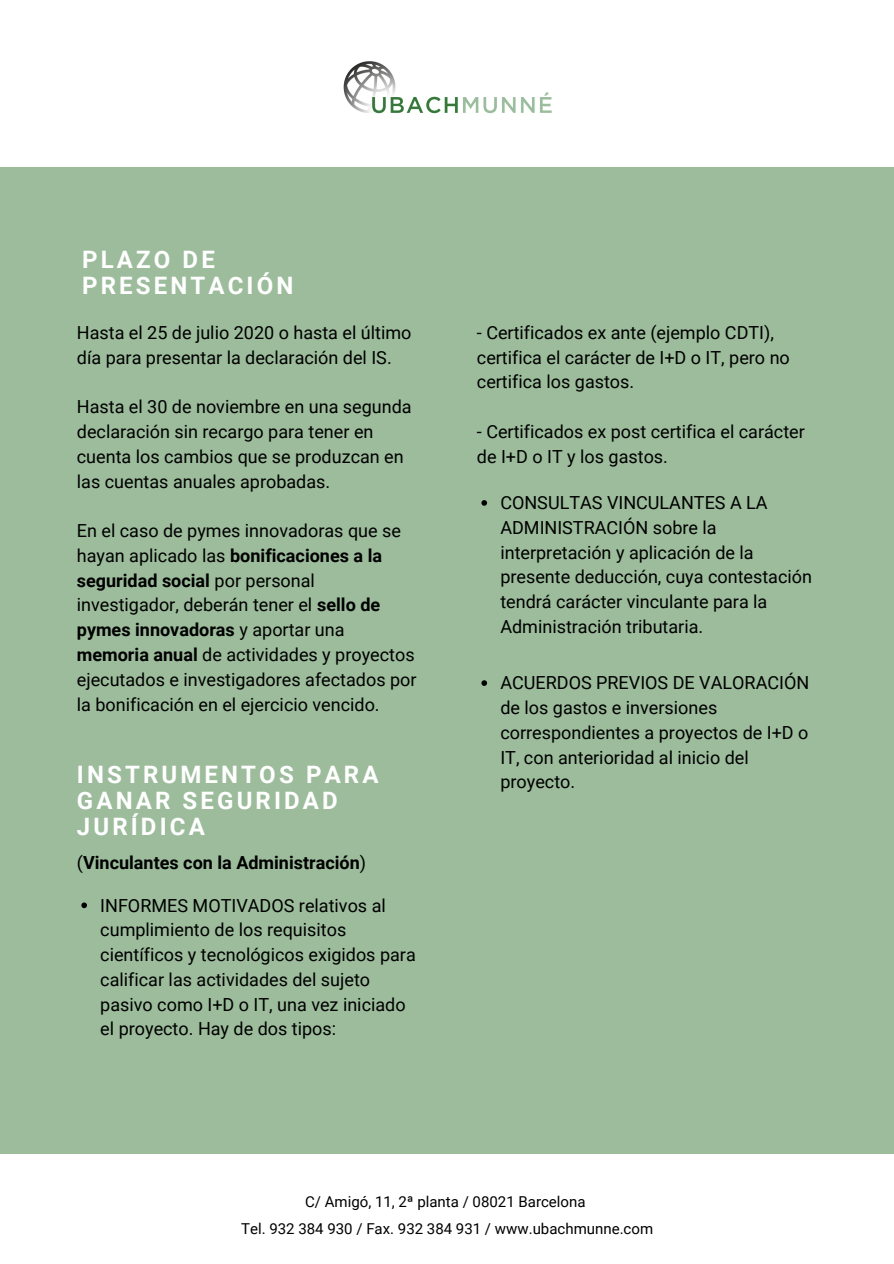
<style>
.page{position:relative;width:894px;height:1264px;background:#fff}
.page>*{position:absolute;margin:0;border:0;box-sizing:border-box;transform-origin:0 0}
.t1{font:700 24px/26px "Roboto";letter-spacing:.13em;color:#fff}
.t2{font:18px/24.8px "Roboto";color:#000}
.t3{font:700 18px "Roboto";color:#000}
.t4{font:15px/27px "Roboto";color:#000;text-align:center}
.s1{font-weight:700}
.s2{font-weight:400}
</style>
<div class="page">
<div style="left:0;top:167px;width:893px;height:986px;background:#9cbc9c"></div>
<img style="left:343px;top:61px;width:209px;height:53px">
<svg style="left:81px;top:902px;width:6px;height:6px"></svg>
<svg style="left:481px;top:500px;width:6px;height:6px"></svg>
<svg style="left:481px;top:680px;width:6px;height:6px"></svg>
<h1 class="t1" style="left:82px;top:247px;width:213px">PLAZO DE<br>PRESENTACIÓN</h1>
<p class="t2" style="left:77px;top:320px;width:336px">Hasta el 25 de julio 2020 o hasta el último día para presentar la declaración del IS.</p>
<p class="t2" style="left:77px;top:394px;width:336px">Hasta el 30 de noviembre en una segunda declaración sin recargo para tener en cuenta los cambios que se produzcan en las cuentas anuales aprobadas.</p>
<p class="t2" style="left:77px;top:518px;width:341px">En el caso de pymes innovadoras que se hayan aplicado las <span class="s1">bonificaciones a la seguridad social</span> por personal investigador, deberán tener el <span class="s1">sello de pymes innovadoras</span> y aportar una <span class="s1">memoria anual</span> de actividades y proyectos ejecutados e investigadores afectados por la bonificación en el ejercicio vencido.</p>
<h1 class="t1" style="left:77px;top:761px;width:303px">INSTRUMENTOS PARA<br>GANAR SEGURIDAD<br>JURÍDICA</h1>
<p class="t3" style="left:77px;top:852px;width:291px"><span class="s2">(</span>Vinculantes con la Administración<span class="s2">)</span></p>
<p class="t2" style="left:100px;top:893px;width:317px">INFORMES MOTIVADOS relativos al cumplimiento de los requisitos científicos y tecnológicos exigidos para calificar las actividades del sujeto pasivo como I+D o IT, una vez iniciado el proyecto. Hay de dos tipos:</p>
<p class="t2" style="left:477px;top:320px;width:314px">- Certificados ex ante (ejemplo CDTI), certifica el carácter de I+D o IT, pero no certifica los gastos.</p>
<p class="t2" style="left:477px;top:419px;width:329px">- Certificados ex post certifica el carácter de I+D o IT y los gastos.</p>
<p class="t2" style="left:500px;top:490px;width:313px">CONSULTAS VINCULANTES A LA<br>ADMINISTRACIÓN sobre la interpretación y aplicación de la presente deducción, cuya contestación tendrá carácter vinculante para la<br>Administración tributaria.</p>
<p class="t2" style="left:500px;top:670px;width:310px">ACUERDOS PREVIOS DE VALORACIÓN de los gastos e inversiones correspondientes a proyectos de I+D o<br>IT, con anterioridad al inicio del proyecto.</p>
<p class="t4" style="left:241px;top:1187px;width:413px">C/ Amigó, 11, 2ª planta / 08021 Barcelona<br>Tel. 932 384 930 / Fax. 932 384 931 / www.ubachmunne.com</p>
</div>
